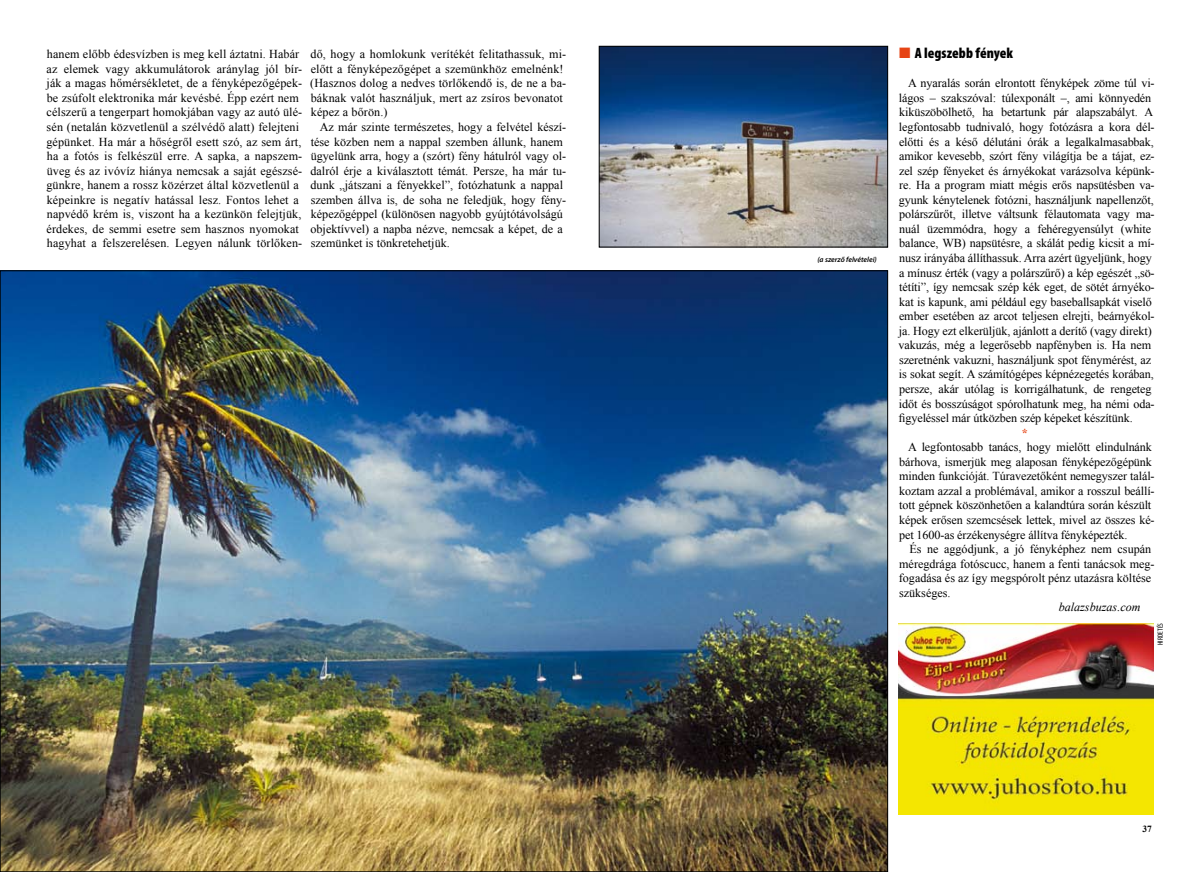
<style>
.page{position:relative;width:1198px;height:872px;background:#fff}
.page>*{position:absolute;margin:0;border:0;box-sizing:border-box;transform-origin:0 0}
.t1{font:900 condensed 15px "Myriad Pro";letter-spacing:.005em;color:#000}
.t2{font:12.12px/14.5px "Times New Roman";letter-spacing:-.01em;color:#000}
.t3{font:12.12px/14.5px "Times New Roman";letter-spacing:.01em;color:#000}
.t4{font:italic 12.12px "Times New Roman";color:#000}
.t5{font:700 12.12px "Times New Roman";color:#e64415}
.t6{font:700 9.38px "Times New Roman";color:#000}
.t7{font:italic 600 7.5px "Myriad Pro";color:#000}
.t8{font:condensed 7.5px "Myriad Pro";color:#000}
.s1{color:#e64415}
</style>
<div class="page">
<img style="left:2px;top:272px;width:884px;height:598px">
<img style="left:601px;top:48px;width:285px;height:197px">
<div style="left:599px;top:46px;width:289px;height:201px;border:1px solid #000"></div>
<img style="left:898px;top:624px;width:255px;height:191px">
<p class="t3" style="left:46px;top:47px;width:257px">hanem előbb édesvízben is meg kell áztatni. Habár az elemek vagy akkumulátorok aránylag jól bír&shy;ják a magas hőmérsékletet, de a fényképezőgépek&shy;be zsúfolt elektronika már kevésbé. Épp ezért nem célszerű a tengerpart homokjában vagy az autó ülé&shy;sén (netalán közvetlenül a szélvédő alatt) felejteni gépünket. Ha már a hőségről esett szó, az sem árt, ha a fotós is felkészül erre. A sapka, a napszem&shy;üveg és az ivóvíz hiánya nemcsak a saját egészsé&shy;günkre, hanem a rossz közérzet által közvetlenül a képeinkre is negatív hatással lesz. Fontos lehet a napvédő krém is, viszont ha a kezünkön felejtjük, érdekes, de semmi esetre sem hasznos nyomokat hagyhat a felszerelésen. Legyen nálunk törlőken-</p>
<p class="t3" style="left:310px;top:47px;width:257px">dő, hogy a homlokunk verítékét felitathassuk, mi&shy;előtt a fényképezőgépet a szemünkhöz emelnénk! (Hasznos dolog a nedves törlőkendő is, de ne a ba&shy;báknak valót használjuk, mert az zsíros bevonatot képez a bőrön.)</p>
<p class="t2" style="left:310px;top:119px;width:257px;text-indent:9px">Az már szinte természetes, hogy a felvétel készí&shy;tése közben nem a nappal szemben állunk, hanem ügyelünk arra, hogy a (szórt) fény hátulról vagy ol&shy;dalról érje a kiválasztott témát. Persze, ha már tu&shy;dunk „játszani a fényekkel”, fotózhatunk a nappal szemben állva is, de soha ne feledjük, hogy fény&shy;képezőgéppel (különösen nagyobb gyújtótávolságú objektívvel) a napba nézve, nemcsak a képet, de a szemünket is tönkretehetjük.</p>
<p class="t7" style="left:817px;top:254px;width:61px">(a szerző felvételei)</p>
<p class="t1" style="left:899px;top:44px;width:115px"><span class="s1">■</span> A legszebb fények</p>
<p class="t2" style="left:898px;top:76px;width:258px;text-indent:10px">A nyaralás során elrontott fényképek zöme túl vi&shy;lágos – szakszóval: túlexponált –, ami könnyedén kiküszöbölhető, ha betartunk pár alapszabályt. A legfontosabb tudnivaló, hogy fotózásra a kora dél&shy;előtti és a késő délutáni órák a legalkalmasabbak, amikor kevesebb, szórt fény világítja be a tájat, ez&shy;zel szép fényeket és árnyékokat varázsolva képünk&shy;re. Ha a program miatt mégis erős napsütésben va&shy;gyunk kénytelenek fotózni, használjunk napellenzőt, polárszűrőt, illetve váltsunk félautomata vagy ma&shy;nuál üzemmódra, hogy a fehéregyensúlyt (white balance, WB) napsütésre, a skálát pedig kicsit a mí&shy;nusz irányába állíthassuk. Arra azért ügyeljünk, hogy a mínusz érték (vagy a polárszűrő) a kép egészét „sö&shy;tétíti”, így nemcsak szép kék eget, de sötét árnyéko&shy;kat is kapunk, ami például egy baseballsapkát viselő ember esetében az arcot teljesen elrejti, beárnyékol&shy;ja. Hogy ezt elkerüljük, ajánlott a derítő (vagy direkt) vakuzás, még a legerősebb napfényben is. Ha nem szeretnénk vakuzni, használjunk spot fénymérést, az is sokat segít. A számítógépes képnézegetés korában, persze, akár utólag is korrigálhatunk, de rengeteg időt és bosszúságot spórolhatunk meg, ha némi oda&shy;figyeléssel már útközben szép képeket készítünk.</p>
<p class="t5" style="left:1022px;top:424px;width:8px">*</p>
<p class="t2" style="left:899px;top:440px;width:257px;text-indent:9px">A legfontosabb tanács, hogy mielőtt elindulnánk bárhova, ismerjük meg alaposan fényképezőgépünk minden funkcióját. Túravezetőként nemegyszer talál&shy;koztam azzal a problémával, amikor a rosszul beállí&shy;tott gépnek köszönhetően a kalandtúra során készült képek erősen szemcsések lettek, mivel az összes ké&shy;pet 1600-as érzékenységre állítva fényképezték.</p>
<p class="t2" style="left:899px;top:541px;width:257px;text-indent:11px">És ne aggódjunk, a jó fényképhez nem csupán méregdrága fotóscucc, hanem a fenti tanácsok meg&shy;fogadása és az így megspórolt pénz utazásra költése szükséges.</p>
<p class="t4" style="left:1058px;top:599px;width:83px">balazsbuzas.com</p>
<p class="t8" style="left:1156px;top:645px;width:24px;rotate:-90deg">HIRDETÉS</p>
<p class="t6" style="left:1142px;top:822px;width:11px">37</p>
</div>
